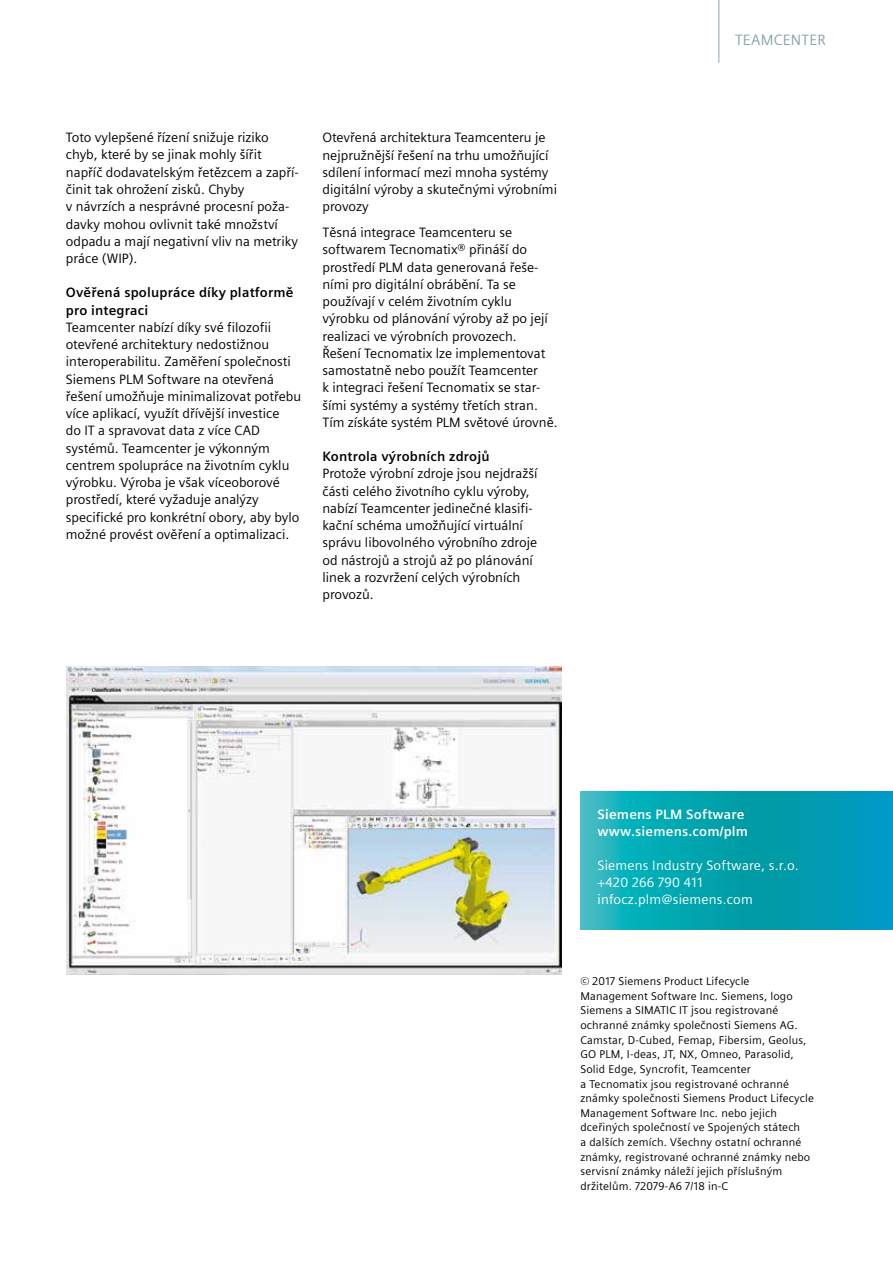
<style>
.page{position:relative;width:893px;height:1263px;background:#fff}
.page>*{position:absolute;margin:0;border:0;box-sizing:border-box;transform-origin:0 0}
.t1{font:15px "Siemens Sans";letter-spacing:.015em;color:#8da3b0}
.t2{font:13.5px/17.2px "Siemens Sans";color:#000}
.t3{font:13.5px/17px "Siemens Sans";letter-spacing:.015em;color:#fff}
.t4{font:700 13.5px/17.2px "Siemens Sans";letter-spacing:.015em;color:#000}
.t5{font:700 13.5px/17px "Siemens Sans";letter-spacing:.015em;color:#fff}
.t6{font:11.25px/14.7px "Siemens Sans";letter-spacing:.015em;color:#000}
</style>
<div class="page">
<hr style="left:718px;top:0;width:1px;height:63px;background:#8da3b0">
<svg style="left:580px;top:791px;width:313px;height:138px;background:#06a3b4"></svg>
<img style="left:67px;top:667px;width:494px;height:307px">
<p class="t2" style="left:66px;top:129px;width:234px">Toto vylepšené řízení snižuje riziko chyb, které by se jinak mohly šířit napříč dodavatelským řetězcem a zapří&shy;činit tak ohrožení zisků. Chyby<br>v návrzích a nesprávné procesní poža&shy;davky mohou ovlivnit také množství odpadu a mají negativní vliv na metriky práce (WIP).</p>
<p class="t4" style="left:66px;top:284px;width:229px">Ověřená spolupráce díky platformě pro integraci</p>
<p class="t2" style="left:66px;top:319px;width:237px">Teamcenter nabízí díky své filozofii otevřené architektury nedostižnou interoperabilitu. Zaměření společnosti Siemens PLM Software na otevřená řešení umožňuje minimalizovat potřebu více aplikací, využít dřívější investice<br>do IT a spravovat data z více CAD systémů. Teamcenter je výkonným centrem spolupráce na životním cyklu výrobku. Výroba je však víceoborové prostředí, které vyžaduje analýzy specifické pro konkrétní obory, aby bylo možné provést ověření a optimalizaci.</p>
<p class="t2" style="left:322px;top:129px;width:236px">Otevřená architektura Teamcenteru je nejpružnější řešení na trhu umožňující sdílení informací mezi mnoha systémy digitální výroby a skutečnými výrobními provozy</p>
<p class="t2" style="left:322px;top:224px;width:237px">Těsná integrace Teamcenteru se softwarem Tecnomatix® přináší do prostředí PLM data generovaná řeše&shy;ními pro digitální obrábění. Ta se používají v celém životním cyklu výrobku od plánování výroby až po její realizaci ve výrobních provozech.<br>Řešení Tecnomatix lze implementovat samostatně nebo použít Teamcenter<br>k integraci řešení Tecnomatix se star&shy;šími systémy a systémy třetích stran.<br>Tím získáte systém PLM světové úrovně.</p>
<p class="t4" style="left:322px;top:448px;width:169px">Kontrola výrobních zdrojů</p>
<p class="t2" style="left:322px;top:465px;width:216px">Protože výrobní zdroje jsou nejdražší části celého životního cyklu výroby, nabízí Teamcenter jedinečné klasifi&shy;kační schéma umožňující virtuální správu libovolného výrobního zdroje od nástrojů a strojů až po plánování linek a rozvržení celých výrobních provozů.</p>
<p class="t1" style="left:735px;top:32px;width:92px">TEAMCENTER</p>
<p class="t5" style="left:597px;top:805px;width:152px">Siemens PLM Software www.siemens.com/plm</p>
<p class="t3" style="left:597px;top:856px;width:203px">Siemens Industry Software, s.r.o. +420 266 790 411 infocz.plm@siemens.com</p>
<p class="t6" style="left:580px;top:974px;width:235px">© 2017 Siemens Product Lifecycle Management Software Inc. Siemens, logo Siemens a SIMATIC IT jsou registrované ochranné známky společnosti Siemens AG.<br>Camstar, D-Cubed, Femap, Fibersim, Geolus, GO PLM, I-deas, JT, NX, Omneo, Parasolid, Solid Edge, Syncrofit, Teamcenter<br>a Tecnomatix jsou registrované ochranné známky společnosti Siemens Product Lifecycle Management Software Inc. nebo jejich dceřiných společností ve Spojených státech<br>a dalších zemích. Všechny ostatní ochranné známky, registrované ochranné známky nebo servisní známky náleží jejich příslušným držitelům. 72079-A6 7/18 in-C</p>
</div>
